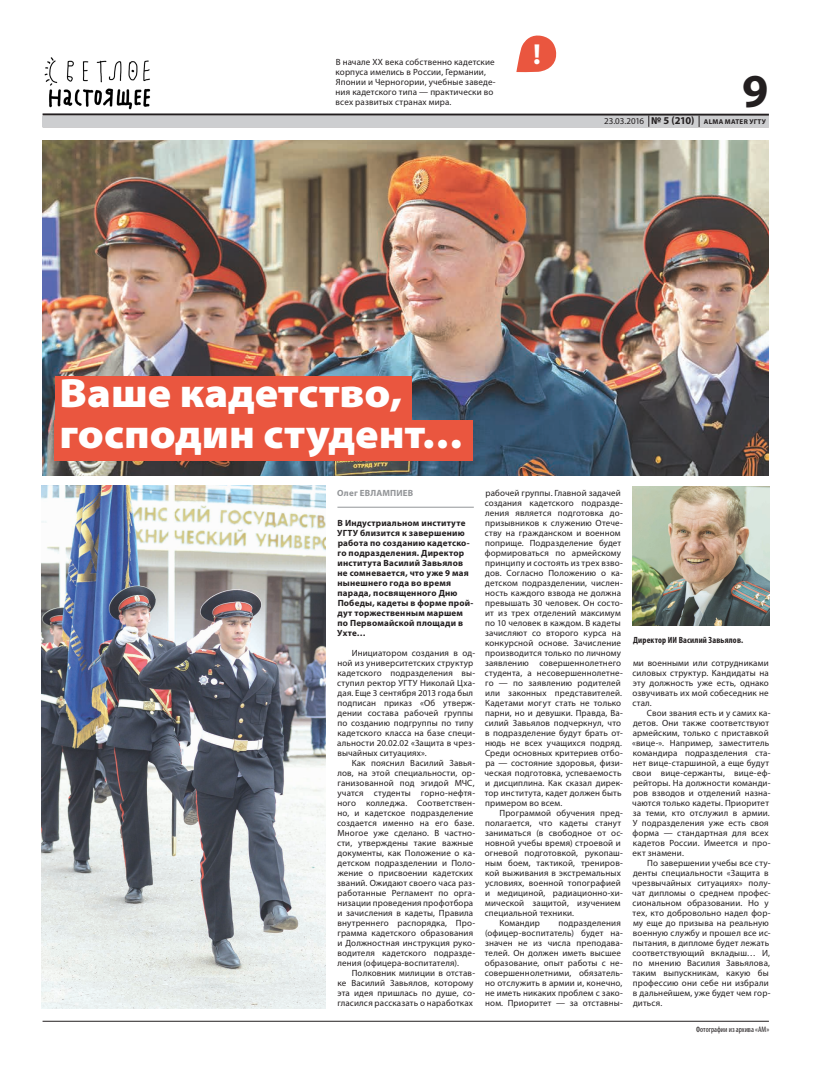
<style>
.page{position:relative;width:820px;height:1078px;background:#fff}
.page>*{position:absolute;margin:0;border:0;box-sizing:border-box;transform-origin:0 0}
.t1{font:700 47.4px "Myriad Pro";color:#231f20}
.t2{font:900 semi-expanded 41px/41px "Myriad Pro";color:#fff}
.t3{font:700 29px "Myriad Pro";color:#fff}
.t4{font:9px/10px "Myriad Pro";letter-spacing:.015em;color:#231f20}
.t5{font:700 9px/10px "Myriad Pro";letter-spacing:.02em;color:#231f20}
.t6{font:700 condensed 9px "Myriad Pro";letter-spacing:.015em;color:#231f20}
.t7{font:700 9px "Myriad Pro";letter-spacing:.02em;color:#939598}
.t8{font:condensed 8px "Myriad Pro";color:#231f20}
.t9{font:700 7px "Myriad Pro";letter-spacing:.04em;color:#231f20}
.s1{font-weight:400;font-size:9px}
.s2{font-size:10.5px}
</style>
<div class="page">
<hr style="left:43px;top:113px;width:725px;height:3px;background:#231f20">
<div style="left:43px;top:116px;width:725px;height:11px;background:#cdced0"></div>
<svg style="left:648px;top:115px;width:1px;height:12px"></svg>
<hr style="left:43px;top:1020px;width:725px;height:1px;background:#231f20">
<img style="left:44px;top:57px;width:107px;height:53px">
<svg style="left:516px;top:35px;width:41px;height:37px"></svg>
<img style="left:43px;top:140px;width:724px;height:335px">
<img style="left:632px;top:486px;width:136px;height:139px">
<img style="left:42px;top:485px;width:283px;height:523px">
<div style="left:55px;top:376px;width:356px;height:44px;background:#ea563f"></div>
<div style="left:55px;top:420px;width:418px;height:40px;background:#ea563f"></div>
<hr style="left:337px;top:507px;width:136px;height:1px;background:#939598">
<p class="t4" style="left:335px;top:57px;width:161px">В начале XX века собственно кадетские корпуса имелись в России, Германии, Японии и Черногории, учебные заведе&shy;ния кадетского типа — практически во всех развитых странах мира.</p>
<h3 class="t3" style="left:533px;top:35px;width:9px">!</h3>
<h1 class="t1" style="left:741px;top:60px;width:28px">9</h1>
<p class="t9" style="left:604px;top:117px;width:163px"><span class="s1">23.03.2016</span> <span class="s2">№ 5 (210)</span> ALMA MATER УГТУ</p>
<h2 class="t2" style="left:59px;top:372px;width:405px">Ваше кадетство, господин студент…</h2>
<p class="t7" style="left:337px;top:487px;width:77px">Олег ЕВЛАМПИЕВ</p>
<p class="t5" style="left:337px;top:517px;width:138px">В Индустриальном институте<br>УГТУ близится к завершению работа по созданию кадетско&shy;го подразделения. Директор института Василий Завьялов не сомневается, что уже 9 мая нынешнего года во время парада, посвященного Дню<br>Победы, кадеты в форме прой&shy;дут торжественным маршем по Первомайской площади в<br>Ухте…</p>
<p class="t4" style="left:337px;top:647px;width:139px;text-indent:15px">Инициатором создания в од&shy;ной из университетских структур кадетского подразделения вы&shy;ступил ректор УГТУ Николай Цха&shy;дая. Еще 3 сентября 2013 года был подписан приказ «Об утверж&shy;дении состава рабочей группы по созданию подгруппы по типу кадетского класса на базе специ&shy;альности 20.02.02 «Защита в чрез&shy;вычайных ситуациях».</p>
<p class="t4" style="left:337px;top:757px;width:139px;text-indent:15px">Как пояснил Василий Завья&shy;лов, на этой специальности, ор&shy;ганизованной под эгидой МЧС, учатся студенты горно-нефтя&shy;ного колледжа. Соответствен&shy;но, и кадетское подразделение создается именно на его базе.<br>Многое уже сделано. В частно&shy;сти, утверждены такие важные документы, как Положение о ка&shy;детском подразделении и Поло&shy;жение о присвоении кадетских званий. Ожидают своего часа раз&shy;работанные Регламент по орга&shy;низации проведения профотбора и зачисления в кадеты, Правила внутреннего распорядка, Про&shy;грамма кадетского образования и Должностная инструкция руко&shy;водителя кадетского подразде&shy;ления (офицера-воспитателя).</p>
<p class="t4" style="left:337px;top:967px;width:139px;text-indent:14px">Полковник милиции в отстав&shy;ке Василий Завьялов, которому эта идея пришлась по душе, со&shy;гласился рассказать о наработках</p>
<p class="t4" style="left:484px;top:487px;width:140px">рабочей группы. Главной задачей создания кадетского подразде&shy;ления является подготовка до&shy;призывников к служению Отече&shy;ству на гражданском и военном поприще. Подразделение будет формироваться по армейскому принципу и состоять из трех взво&shy;дов. Согласно Положению о ка&shy;детском подразделении, числен&shy;ность каждого взвода не должна превышать 30 человек. Он состо&shy;ит из трех отделений максимум по 10 человек в каждом. В кадеты зачисляют со второго курса на конкурсной основе. Зачисление производится только по личному заявлению совершеннолетнего студента, а несовершеннолетне&shy;го — по заявлению родителей или законных представителей.<br>Кадетами могут стать не только парни, но и девушки. Правда, Ва&shy;силий Завьялов подчеркнул, что в подразделение будут брать от&shy;нюдь не всех учащихся подряд.<br>Среди основных критериев отбо&shy;ра — состояние здоровья, физи&shy;ческая подготовка, успеваемость и дисциплина. Как сказал дирек&shy;тор института, кадет должен быть примером во всем.</p>
<p class="t4" style="left:499px;top:807px;width:125px">Программой обучения пред-</p>
<p class="t4" style="left:485px;top:817px;width:138px">полагается, что кадеты станут</p>
<p class="t4" style="left:485px;top:827px;width:139px">заниматься (в свободное от ос-</p>
<p class="t4" style="left:485px;top:837px;width:137px">новной учебы время) строевой и</p>
<p class="t4" style="left:484px;top:847px;width:139px">огневой подготовкой, рукопаш-</p>
<p class="t4" style="left:485px;top:857px;width:139px">ным боем, тактикой, трениров-</p>
<p class="t4" style="left:485px;top:867px;width:137px">кой выживания в экстремальных</p>
<p class="t4" style="left:485px;top:877px;width:137px">условиях, военной топографией</p>
<p class="t4" style="left:485px;top:887px;width:139px">и медициной, радиационно-хи-</p>
<p class="t4" style="left:485px;top:897px;width:137px">мической защитой, изучением</p>
<p class="t4" style="left:484px;top:907px;width:91px">специальной техники.</p>
<p class="t4" style="left:499px;top:917px;width:42px">Командир</p>
<p class="t4" style="left:484px;top:917px;width:139px;text-indent:74px">подразделения (офицер-воспитатель) будет на&shy;значен не из числа преподава&shy;телей. Он должен иметь высшее образование, опыт работы с не&shy;совершеннолетними, обязатель&shy;но отслужить в армии и, конечно, не иметь никаких проблем с зако&shy;ном. Приоритет — за отставны-</p>
<p class="t6" style="left:633px;top:634px;width:111px">Директор ИИ Василий Завьялов.</p>
<p class="t4" style="left:632px;top:657px;width:138px;text-align:justify">ми военными или сотрудниками силовых структур. Кандидаты на эту должность уже есть, однако озвучивать их мой собеседник не стал.</p>
<p class="t4" style="left:632px;top:707px;width:140px;text-indent:15px">Свои звания есть и у самих ка&shy;детов. Они также соответствуют армейским, только с приставкой «вице-». Например, заместитель командира подразделения ста&shy;нет вице-старшиной, а еще будут свои вице-сержанты, вице-еф&shy;рейторы. На должности команди&shy;ров взводов и отделений назна&shy;чаются только кадеты. Приоритет за теми, кто отслужил в армии.<br>У подразделения уже есть своя форма — стандартная для всех кадетов России. Имеется и про&shy;ект знамени.</p>
<p class="t4" style="left:632px;top:857px;width:140px;text-indent:15px">По завершении учебы все сту&shy;денты специальности «Защита в чрезвычайных ситуациях» полу&shy;чат дипломы о среднем профес&shy;сиональном образовании. Но у тех, кто добровольно надел фор&shy;му еще до призыва на реальную военную службу и прошел все ис&shy;пытания, в дипломе будет лежать соответствующий вкладыш… И, по мнению Василия Завьялова, таким выпускникам, какую бы профессию они себе ни избрали в дальнейшем, уже будет чем гор&shy;диться.</p>
<p class="t8" style="left:696px;top:1024px;width:74px">Фотографии из архива «АМ»</p>
</div>
